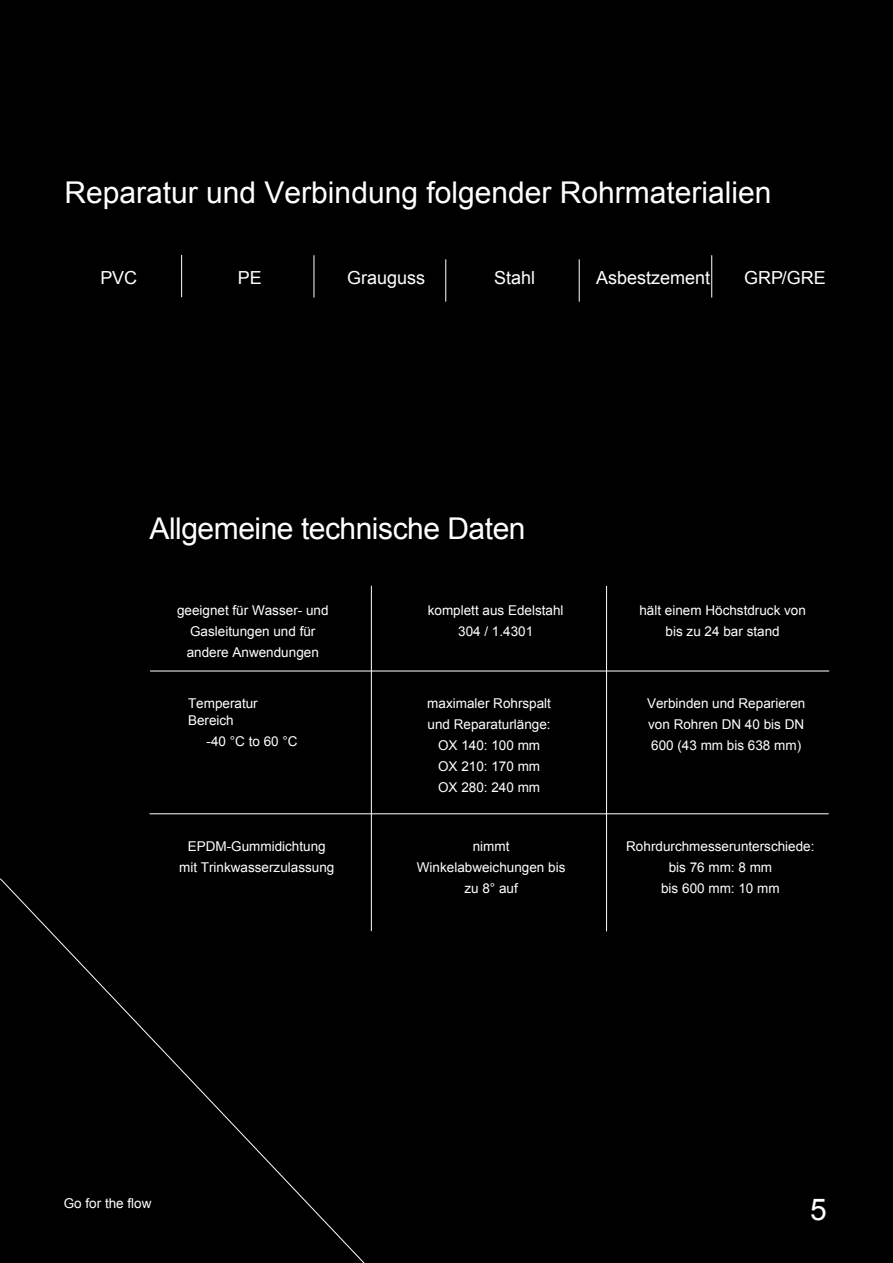
<style>
.page{position:relative;width:893px;height:1263px;background:#000}
.page>*{position:absolute;margin:0;border:0;box-sizing:border-box;transform-origin:0 0}
.t1{font:30px "Arial";color:#fff}
.t2{font:30px "Arial";color:#fff}
.t3{font:18px "Arial";color:#fff}
.t4{font:18px "Arial";color:#fff}
.t5{font:13.5px/21px "Arial";color:#fff;text-align:center}
.t6{font:13.5px "Arial";color:#fff}
.s1{font-style:inherit}
</style>
<div class="page">
<svg style="left:0;top:878px;width:608px;height:385px"></svg>
<hr style="left:150px;top:671px;width:679px;height:1px;background:#fff">
<hr style="left:150px;top:813px;width:679px;height:1px;background:#fff">
<hr style="left:371px;top:586px;width:1px;height:345px;background:#fff">
<hr style="left:606px;top:586px;width:1px;height:345px;background:#fff">
<hr style="left:181px;top:255px;width:1px;height:42px;background:#fff">
<hr style="left:314px;top:255px;width:1px;height:43px;background:#fff">
<hr style="left:445px;top:259px;width:1px;height:43px;background:#fff">
<hr style="left:579px;top:259px;width:1px;height:43px;background:#fff">
<hr style="left:711px;top:255px;width:1px;height:43px;background:#fff">
<h1 class="t1" style="left:64px;top:173px;width:708px">Reparatur und Verbindung folgender Rohrmaterialien</h1>
<h2 class="t4" style="left:100px;top:266px;width:38px">PVC</h2>
<h2 class="t4" style="left:238px;top:266px;width:26px">PE</h2>
<h2 class="t3" style="left:347px;top:266px;width:80px">Grauguss</h2>
<h2 class="t3" style="left:494px;top:266px;width:43px"><span class="s1">St</span>ahl</h2>
<h2 class="t3" style="left:596px;top:266px;width:116px">Asbestzement</h2>
<h2 class="t4" style="left:744px;top:266px;width:83px">G<span class="s1">R</span>P/GRE</h2>
<h1 class="t1" style="left:150px;top:508px;width:378px">Allgemeine technische Daten</h1>
<p class="t5" style="left:177px;top:600px;width:153px">geeignet für Wasser- und<br>Gasleitungen und für andere Anwendungen</p>
<p class="t5" style="left:428px;top:600px;width:137px">komplett aus Edelstahl<br>304 / 1.4301</p>
<p class="t5" style="left:639px;top:600px;width:168px">hält einem Höchstdruck von bis zu 24 bar stand</p>
<p class="t5" style="left:188px;top:696px;width:71px;line-height:16.2px;text-align:left">Temperatur<br>Bereich</p>
<p class="t5" style="left:207px;top:730px;width:93px">-40 °C to 60 °C</p>
<p class="t5" style="left:427px;top:693px;width:125px">maximaler Rohrspalt und Reparaturlänge:<br>OX 140: 100 mm<br>OX 210: 170 mm<br>OX 280: 240 mm</p>
<p class="t5" style="left:647px;top:693px;width:160px;text-align:justify">Verbinden und Reparieren von Rohren DN 40 bis DN 600 (43 mm bis 638 mm)</p>
<p class="t5" style="left:179px;top:836px;width:157px">EPDM-Gummidichtung mit Trinkwasserzulassung</p>
<p class="t5" style="left:417px;top:836px;width:150px">nimmt<br>Winkelabweichungen bis zu 8° auf</p>
<p class="t5" style="left:626px;top:836px;width:190px">Rohrdurchmesserunterschiede: bis 76 mm: 8 mm<br>bis 600 mm: 10 mm</p>
<p class="t6" style="left:64px;top:1194px;width:89px">Go for the flow</p>
<h1 class="t2" style="left:810px;top:1190px;width:18px">5</h1>
</div>
